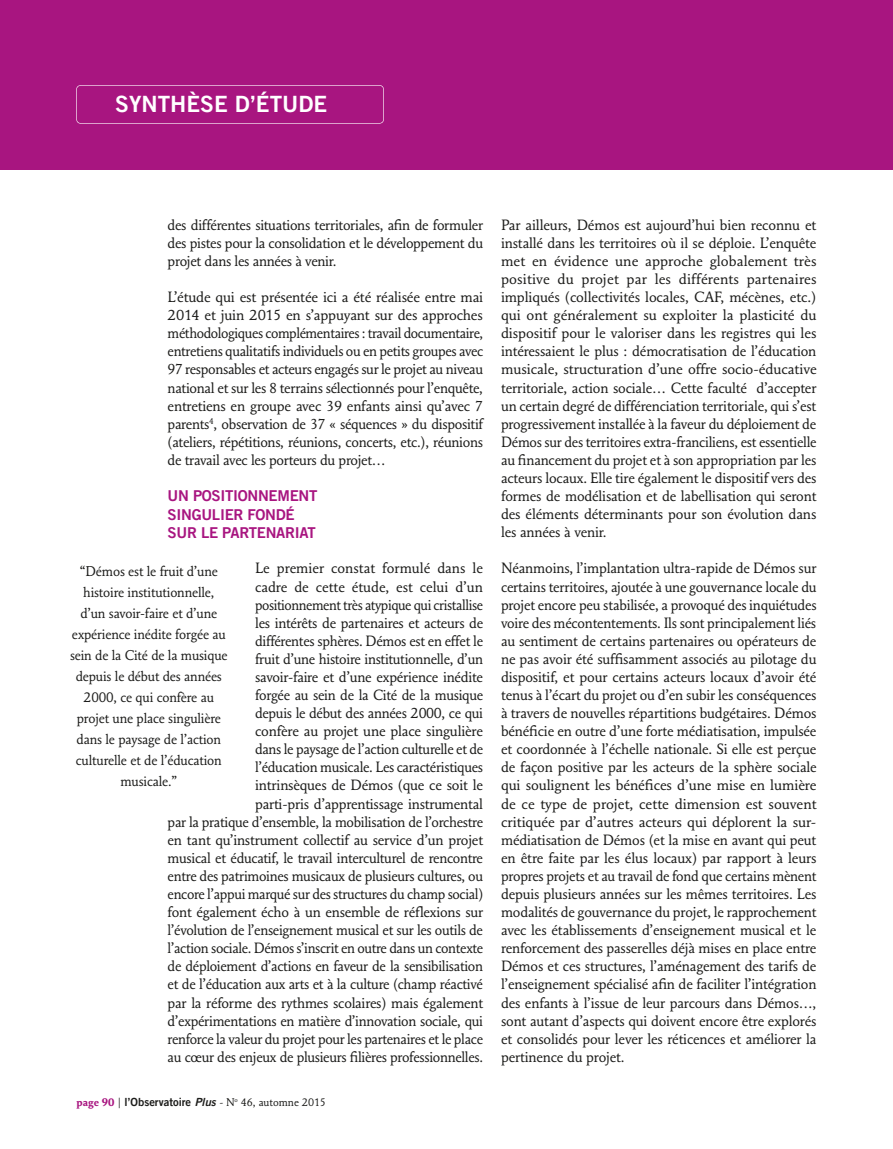
<style>
.page{position:relative;width:893px;height:1149px;background:#fff}
.page>*{position:absolute;margin:0;border:0;box-sizing:border-box;transform-origin:0 0}
.t1{font:22.5px "Trade Gothic Bold Two";color:#fff}
.t2{font:15px/18px "Maxime";letter-spacing:-.02em;color:#1d1d1b;text-align:justify}
.t3{font:15px/18.3px "Trade Gothic Bold Two";letter-spacing:-.02em;color:#a81580}
.t4{font:14.25px/21px "Maxime";letter-spacing:-.01em;color:#1d1d1b;text-align:center}
.t5{font:11.25px "Maxime";color:#1d1d1b}
.s1{font-weight:700;color:#a81580}
.s2{font-family:"Trade Gothic Bold Two"}
.s3{font-family:"Trade Gothic Bold Two";font-style:italic}
</style>
<div class="page">
<div style="left:0;top:0;width:893px;height:170px;background:#a81580"></div>
<svg style="left:76px;top:85px;width:308px;height:39px"></svg>
<h1 class="t1" style="left:115px;top:90px;width:213px">SYNTHÈSE D’ÉTUDE</h1>
<p class="t2" style="left:168px;top:217px;width:317px">des différentes situations territoriales, afin de formuler des pistes pour la consolidation et le développement du projet dans les années à venir.</p>
<p class="t2" style="left:168px;top:289px;width:317px">L’étude qui est présentée ici a été réalisée entre mai 2014 et juin 2015 en s’appuyant sur des approches méthodologiques complémentaires : travail documentaire, entretiens qualitatifs individuels ou en petits groupes avec 97 responsables et acteurs engagés sur le projet au niveau national et sur les 8 terrains sélectionnés pour l’enquête, entretiens en groupe avec 39 enfants ainsi qu’avec 7 parents<sup>4</sup>, observation de 37 « séquences » du dispositif (ateliers, répétitions, réunions, concerts, etc.), réunions de travail avec les porteurs du projet…</p>
<p class="t3" style="left:168px;top:486px;width:151px">UN POSITIONNEMENT<br>SINGULIER FONDÉ<br>SUR LE PARTENARIAT</p>
<p class="t2" style="left:168px;top:560px;width:317px;text-align:right">Le premier constat formulé dans le<br>cadre de cette étude, est celui d’un positionnement très atypique qui cristallise<br>les intérêts de partenaires et acteurs de<br>différentes sphères. Démos est en effet le<br>fruit d’une histoire institutionnelle, d’un<br>savoir-faire et d’une expérience inédite<br>forgée au sein de la Cité de la musique<br>depuis le début des années 2000, ce qui<br>confère au projet une place singulière<br>dans le paysage de l’action culturelle et de<br>l’éducation musicale. Les caractéristiques<br>intrinsèques de Démos (que ce soit le<br>parti-pris d’apprentissage instrumental<br>par la pratique d’ensemble, la mobilisation de l’orchestre en tant qu’instrument collectif au service d’un projet musical et éducatif, le travail interculturel de rencontre entre des patrimoines musicaux de plusieurs cultures, ou encore l’appui marqué sur des structures du champ social) font également écho à un ensemble de réflexions sur l’évolution de l’enseignement musical et sur les outils de l’action sociale. Démos s’inscrit en outre dans un contexte de déploiement d’actions en faveur de la sensibilisation et de l’éducation aux arts et à la culture (champ réactivé par la réforme des rythmes scolaires) mais également d’expérimentations en matière d’innovation sociale, qui renforce la valeur du projet pour les partenaires et le place au cœur des enjeux de plusieurs filières professionnelles.</p>
<p class="t4" style="left:70px;top:561px;width:159px">“Démos est le fruit d’une histoire institutionnelle, d’un savoir-faire et d’une expérience inédite forgée au sein de la Cité de la musique depuis le début des années<br>2000, ce qui confère au projet une place singulière dans le paysage de l’action culturelle et de l’éducation musicale.”</p>
<p class="t5" style="left:77px;top:1097px;width:251px"><span class="s1">page 90</span> | <span class="s2">l’Observatoire</span> <span class="s3">Plus</span> - N<sup>o</sup> 46, automne 2015</p>
<p class="t2" style="left:501px;top:217px;width:317px">Par ailleurs, Démos est aujourd’hui bien reconnu et installé dans les territoires où il se déploie. L’enquête met en évidence une approche globalement très positive du projet par les différents partenaires impliqués (collectivités locales, CAF, mécènes, etc.) qui ont généralement su exploiter la plasticité du dispositif pour le valoriser dans les registres qui les intéressaient le plus : démocratisation de l’éducation musicale, structuration d’une offre socio-éducative territoriale, action sociale… Cette faculté d’accepter un certain degré de différenciation territoriale, qui s’est progressivement installée à la faveur du déploiement de Démos sur des territoires extra-franciliens, est essentielle au financement du projet et à son appropriation par les acteurs locaux. Elle tire également le dispositif vers des formes de modélisation et de labellisation qui seront des éléments déterminants pour son évolution dans les années à venir.</p>
<p class="t2" style="left:501px;top:560px;width:317px">Néanmoins, l’implantation ultra-rapide de Démos sur certains territoires, ajoutée à une gouvernance locale du projet encore peu stabilisée, a provoqué des inquiétudes voire des mécontentements. Ils sont principalement liés au sentiment de certains partenaires ou opérateurs de ne pas avoir été suffisamment associés au pilotage du dispositif, et pour certains acteurs locaux d’avoir été tenus à l’écart du projet ou d’en subir les conséquences à travers de nouvelles répartitions budgétaires. Démos bénéficie en outre d’une forte médiatisation, impulsée et coordonnée à l’échelle nationale. Si elle est perçue de façon positive par les acteurs de la sphère sociale qui soulignent les bénéfices d’une mise en lumière de ce type de projet, cette dimension est souvent critiquée par d’autres acteurs qui déplorent la sur&shy;médiatisation de Démos (et la mise en avant qui peut en être faite par les élus locaux) par rapport à leurs propres projets et au travail de fond que certains mènent depuis plusieurs années sur les mêmes territoires. Les modalités de gouvernance du projet, le rapprochement avec les établissements d’enseignement musical et le renforcement des passerelles déjà mises en place entre Démos et ces structures, l’aménagement des tarifs de l’enseignement spécialisé afin de faciliter l’intégration des enfants à l’issue de leur parcours dans Démos…, sont autant d’aspects qui doivent encore être explorés et consolidés pour lever les réticences et améliorer la pertinence du projet.</p>
</div>
